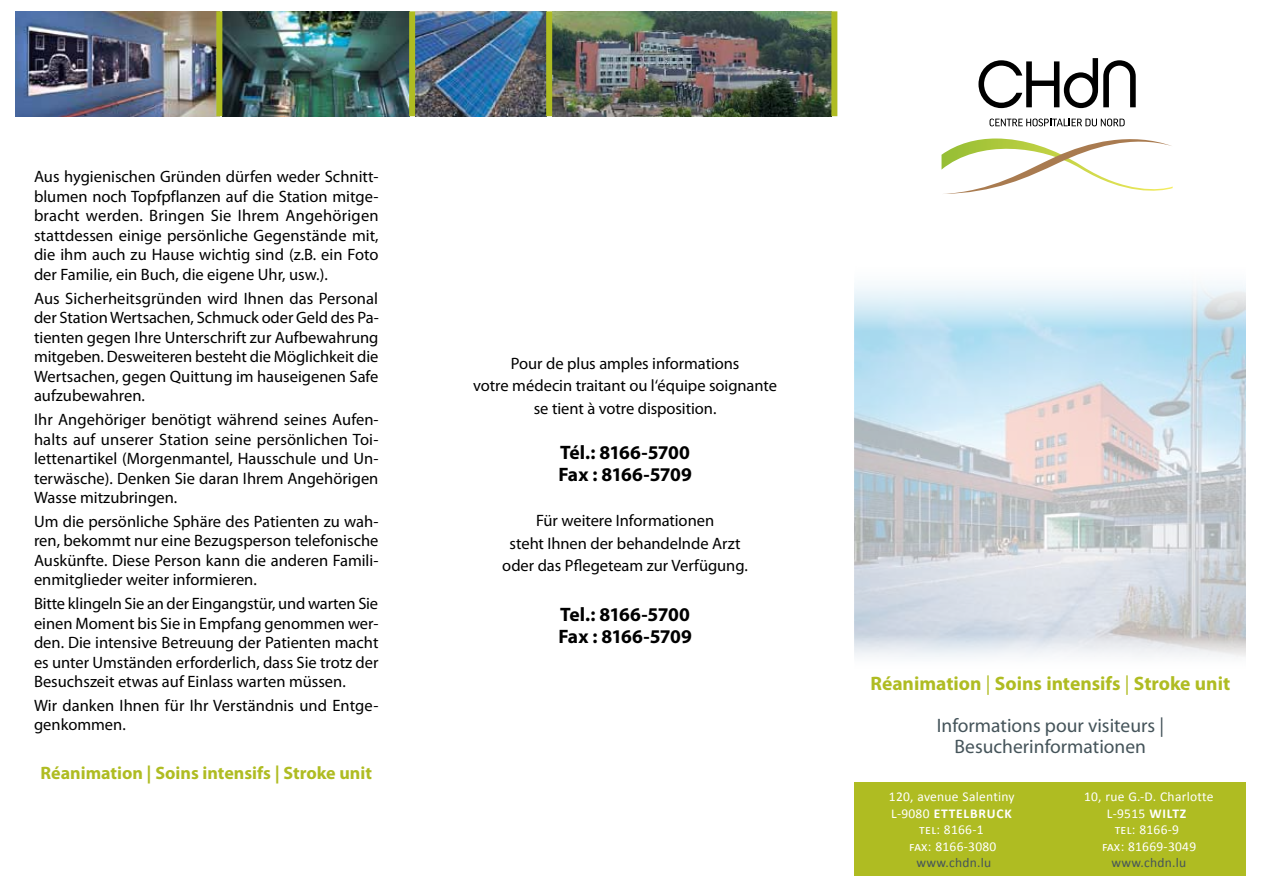
<style>
.page{position:relative;width:1263px;height:893px;background:#fff}
.page>*{position:absolute;margin:0;border:0;box-sizing:border-box;transform-origin:0 0}
.t1{font:700 19.5px/42px "Myriad Pro";color:#afbc22;text-align:center}
.t2{font:700 19.5px/22.5px "Myriad Pro";letter-spacing:-.03em;color:#000}
.t3{font:19.5px "Myriad Pro";color:#45545a}
.t4{font:700 18px "Myriad Pro";color:#afbc22}
.t5{font:16.5px/19.5px "Myriad Pro";color:#000;text-align:justify}
.t6{font:13.5px "Calibri";letter-spacing:.02em;color:#fff}
.t7{font:13.5px "Calibri";letter-spacing:.02em;color:#45545a}
.t8{font:700 13.5px "Calibri";letter-spacing:.06em;color:#fff}
.s1{font-weight:400}
.s2{font-weight:400;color:#45545a}
.s3{font-weight:700}
</style>
<div class="page">
<img style="left:552px;top:11px;width:279px;height:105px">
<img style="left:15px;top:11px;width:201px;height:105px">
<svg style="left:978px;top:58px;width:158px;height:50px"></svg>
<svg style="left:941px;top:119px;width:232px;height:75px"></svg>
<img style="left:222px;top:11px;width:187px;height:105px">
<img style="left:415px;top:11px;width:131px;height:105px">
<div style="left:216px;top:11px;width:6px;height:105px;background:#afbc22"></div>
<div style="left:409px;top:11px;width:6px;height:105px;background:#afbc22"></div>
<div style="left:546px;top:11px;width:6px;height:105px;background:#afbc22"></div>
<div style="left:831px;top:11px;width:6px;height:105px;background:#afbc22"></div>
<div style="left:855px;top:782px;width:391px;height:94px;background:#afbc22"></div>
<hr style="left:1049px;top:183px;width:2px;height:478px;background:#fff">
<img style="left:855px;top:285px;width:391px;height:372px">
<p class="t5" style="left:34px;top:167px;width:346px">Aus hygienischen Gründen dürfen weder Schnitt&shy;blumen noch Topfpflanzen auf die Station mitge&shy;bracht werden. Bringen Sie Ihrem Angehörigen stattdessen einige persönliche Gegenstände mit, die ihm auch zu Hause wichtig sind (z.B. ein Foto der Familie, ein Buch, die eigene Uhr, usw.).</p>
<p class="t5" style="left:34px;top:288px;width:346px">Aus Sicherheitsgründen wird Ihnen das Personal der Station Wertsachen, Schmuck oder Geld des Pa&shy;tienten gegen Ihre Unterschrift zur Aufbewahrung mitgeben. Desweiteren besteht die Möglichkeit die Wertsachen, gegen Quittung im hauseigenen Safe aufzubewahren.</p>
<p class="t5" style="left:34px;top:409px;width:346px">Ihr Angehöriger benötigt während seines Aufen&shy;halts auf unserer Station seine persönlichen Toi&shy;lettenartikel (Morgenmantel, Hausschule und Un&shy;terwäsche). Denken Sie daran Ihrem Angehörigen Wasse mitzubringen.</p>
<p class="t5" style="left:34px;top:511px;width:346px">Um die persönliche Sphäre des Patienten zu wah&shy;ren, bekommt nur eine Bezugsperson telefonische Auskünfte. Diese Person kann die anderen Famili&shy;enmitglieder weiter informieren.</p>
<p class="t5" style="left:34px;top:594px;width:346px">Bitte klingeln Sie an der Eingangstür, und warten Sie einen Moment bis Sie in Empfang genommen wer&shy;den. Die intensive Betreuung der Patienten macht es unter Umständen erforderlich, dass Sie trotz der Besuchszeit etwas auf Einlass warten müssen.</p>
<p class="t5" style="left:34px;top:695px;width:346px">Wir danken Ihnen für Ihr Verständnis und Entge&shy;genkommen.</p>
<p class="t4" style="left:41px;top:761px;width:333px">Réanimation | Soins intensifs | Stroke unit</p>
<p class="t5" style="left:473px;top:352px;width:305px;line-height:22.5px;text-align:center">Pour de plus amples informations<br>votre médecin traitant ou l‘équipe soignante se tient à votre disposition.</p>
<p class="t2" style="left:558px;top:440px;width:135px">Tél.: 8166-5700<br>Fax : 8166-5709</p>
<p class="t5" style="left:502px;top:509px;width:247px;line-height:22.5px;text-align:center">Für weitere Informationen<br>steht Ihnen der behandelnde Arzt oder das Pflegeteam zur Verfügung.</p>
<p class="t2" style="left:558px;top:602px;width:135px">Tel.: 8166-5700<br>Fax : 8166-5709</p>
<p class="t1" style="left:870px;top:661px;width:361px">Réanimation <span class="s1">|</span> Soins intensifs <span class="s1">|</span> Stroke unit<br><span class="s2">Informations pour visiteurs |</span></p>
<p class="t3" style="left:955px;top:734px;width:193px">Besucherinformationen</p>
<p class="t6" style="left:889px;top:788px;width:127px">120, avenue Salentiny</p>
<p class="t6" style="left:1084px;top:788px;width:131px">10, rue G.-D. Charlotte</p>
<p class="t8" style="left:891px;top:805px;width:122px"><span class="s1">L-9080</span> ETTELBRUCK</p>
<p class="t6" style="left:1107px;top:805px;width:81px">L-9515 <span class="s3">WILTZ</span></p>
<p class="t6" style="left:919px;top:821px;width:66px">tel: 8166-1</p>
<p class="t6" style="left:1115px;top:821px;width:66px">tel: 8166-9</p>
<p class="t6" style="left:909px;top:838px;width:89px">fax: 8166-3080</p>
<p class="t6" style="left:1102px;top:838px;width:96px">fax: 81669-3049</p>
<p class="t7" style="left:916px;top:854px;width:76px">www.chdn.lu</p>
<p class="t7" style="left:1111px;top:854px;width:76px">www.chdn.lu</p>
</div>
